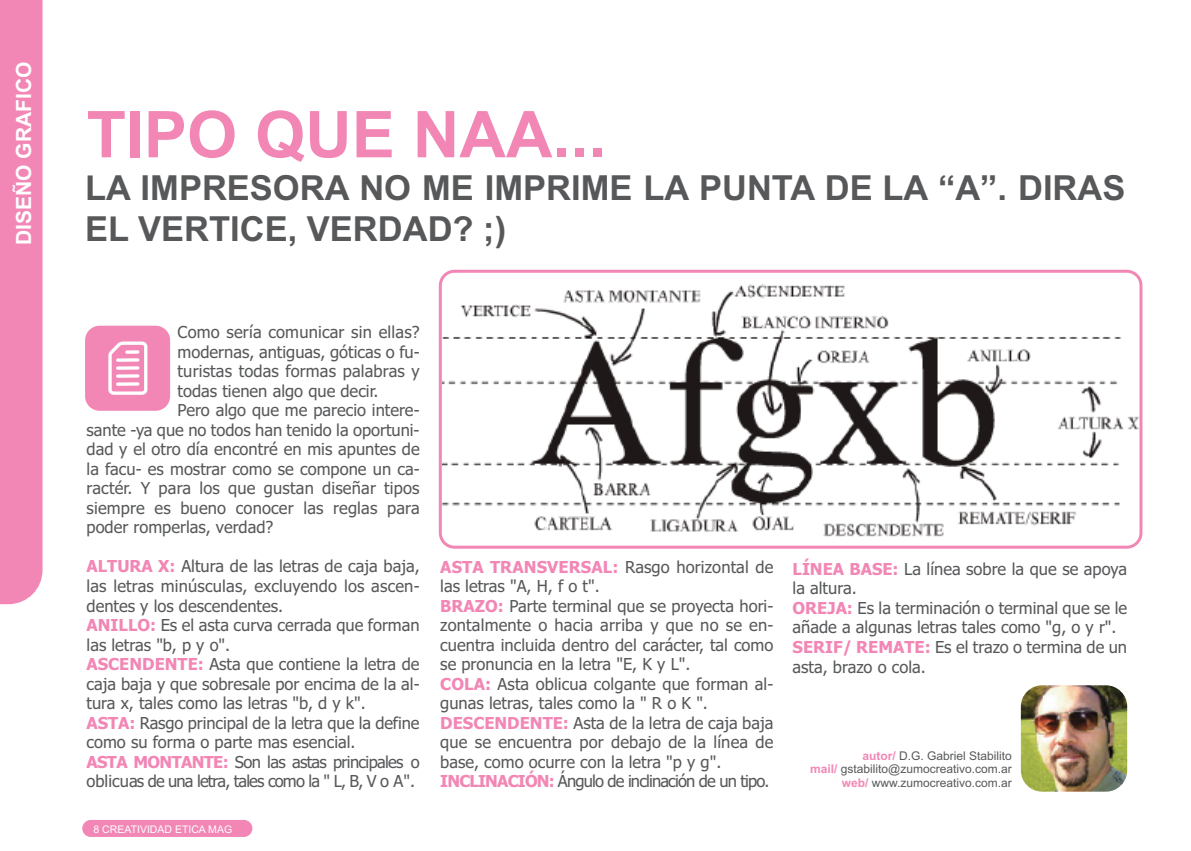
<style>
.page{position:relative;width:1191px;height:851px;background:#fff}
.page>*{position:absolute;margin:0;border:0;box-sizing:border-box;transform-origin:0 0}
.t1{font:700 64.5px "Arial";color:#f287b6}
.t2{font:700 34.5px/41.4px "Arial";color:#57585a}
.t3{font:700 21px "Arial";color:#fff}
.t4{font:16.5px/19.5px "Tahoma";color:#57585a}
.t5{font:12px/13.5px "Arial";color:#57585a;text-align:right}
.t6{font:10.5px "Arial";color:#fff}
.s1{font-weight:700;color:#f287b6}
</style>
<div class="page">
<div style="left:0;top:0;width:43px;height:604px;background:#f287b6"></div>
<div style="left:82px;top:819px;width:170px;height:17px;background:#f287b6;border-radius:9px"></div>
<svg style="left:85px;top:325px;width:85px;height:86px;background:#f394be"></svg>
<svg style="left:116px;top:358px;width:23px;height:4px"></svg>
<svg style="left:116px;top:366px;width:23px;height:4px"></svg>
<svg style="left:116px;top:374px;width:23px;height:4px"></svg>
<svg style="left:116px;top:382px;width:23px;height:4px"></svg>
<svg style="left:125px;top:350px;width:14px;height:4px"></svg>
<img style="left:1020px;top:685px;width:107px;height:106px;border-radius:21px">
<svg style="left:439px;top:270px;width:703px;height:278px"></svg>
<p class="t3" style="left:12px;top:245px;width:185px;rotate:-90deg">DISEÑO GRAFICO</p>
<h1 class="t1" style="left:87px;top:97px;width:521px">TIPO QUE NAA...</h1>
<h2 class="t2" style="left:85px;top:167px;width:1041px">LA IMPRESORA NO ME IMPRIME LA PUNTA DE LA “A”. DIRAS<br>EL VERTICE, VERDAD? ;)</h2>
<p class="t4" style="left:178px;top:323px;width:243px">Como sería comunicar sin ellas?</p>
<p class="t4" style="left:178px;top:342px;width:243px">modernas, antiguas, góticas o fu-</p>
<p class="t4" style="left:178px;top:362px;width:243px">turistas todas formas palabras y</p>
<p class="t4" style="left:178px;top:381px;width:202px">todas tienen algo que decir.</p>
<p class="t4" style="left:178px;top:401px;width:243px">Pero algo que me parecio intere-</p>
<p class="t4" style="left:87px;top:420px;width:334px">sante -ya que no todos han tenido la oportuni-</p>
<p class="t4" style="left:87px;top:440px;width:334px">dad y el otro día encontré en mis apuntes de</p>
<p class="t4" style="left:87px;top:459px;width:334px">la facu- es mostrar como se compone un ca-</p>
<p class="t4" style="left:87px;top:479px;width:334px">ractér. Y para los que gustan diseñar tipos</p>
<p class="t4" style="left:87px;top:498px;width:334px">siempre es bueno conocer las reglas para</p>
<p class="t4" style="left:87px;top:518px;width:188px">poder romperlas, verdad?</p>
<p class="t4" style="left:87px;top:557px;width:335px"><span class="s1">ALTURA X:</span> Altura de las letras de caja baja, las letras minúsculas, excluyendo los ascen&shy;dentes y los descendentes.<br><span class="s1">ANILLO:</span> Es el asta curva cerrada que forman las letras "b, p y o".<br><span class="s1">ASCENDENTE:</span> Asta que contiene la letra de caja baja y que sobresale por encima de la al&shy;tura x, tales como las letras "b, d y k".<br><span class="s1">ASTA:</span> Rasgo principal de la letra que la define como su forma o parte mas esencial.<br><span class="s1">ASTA MONTANTE:</span> Son las astas principales o oblicuas de una letra, tales como la " L, B, V o A".</p>
<p class="t4" style="left:440px;top:557px;width:334px"><span class="s1">ASTA TRANSVERSAL:</span> Rasgo horizontal de las letras "A, H, f o t".<br><span class="s1">BRAZO:</span> Parte terminal que se proyecta hori&shy;zontalmente o hacia arriba y que no se en&shy;cuentra incluida dentro del carácter, tal como se pronuncia en la letra "E, K y L".<br><span class="s1">COLA:</span> Asta oblicua colgante que forman al&shy;gunas letras, tales como la " R o K ".<br><span class="s1">DESCENDENTE:</span> Asta de la letra de caja baja que se encuentra por debajo de la línea de base, como ocurre con la letra "p y g".<br><span class="s1">INCLINACIÓN:</span> Ángulo de inclinación de un tipo.</p>
<p class="t6" style="left:93px;top:823px;width:140px">8 CREATIVIDAD ETICA MAG</p>
<p class="t4" style="left:792px;top:559px;width:336px"><span class="s1">LÍNEA BASE:</span> La línea sobre la que se apoya la altura.<br><span class="s1">OREJA:</span> Es la terminación o terminal que se le añade a algunas letras tales como "g, o y r".<br><span class="s1">SERIF/ REMATE:</span> Es el trazo o termina de un asta, brazo o cola.</p>
<p class="t5" style="left:810px;top:748px;width:203px"><span class="s1">autor/</span> D.G. Gabriel Stabilito<br><span class="s1">mail/</span> gstabilito@zumocreativo.com.ar <span class="s1">web/</span> www.zumocreativo.com.ar</p>
</div>
